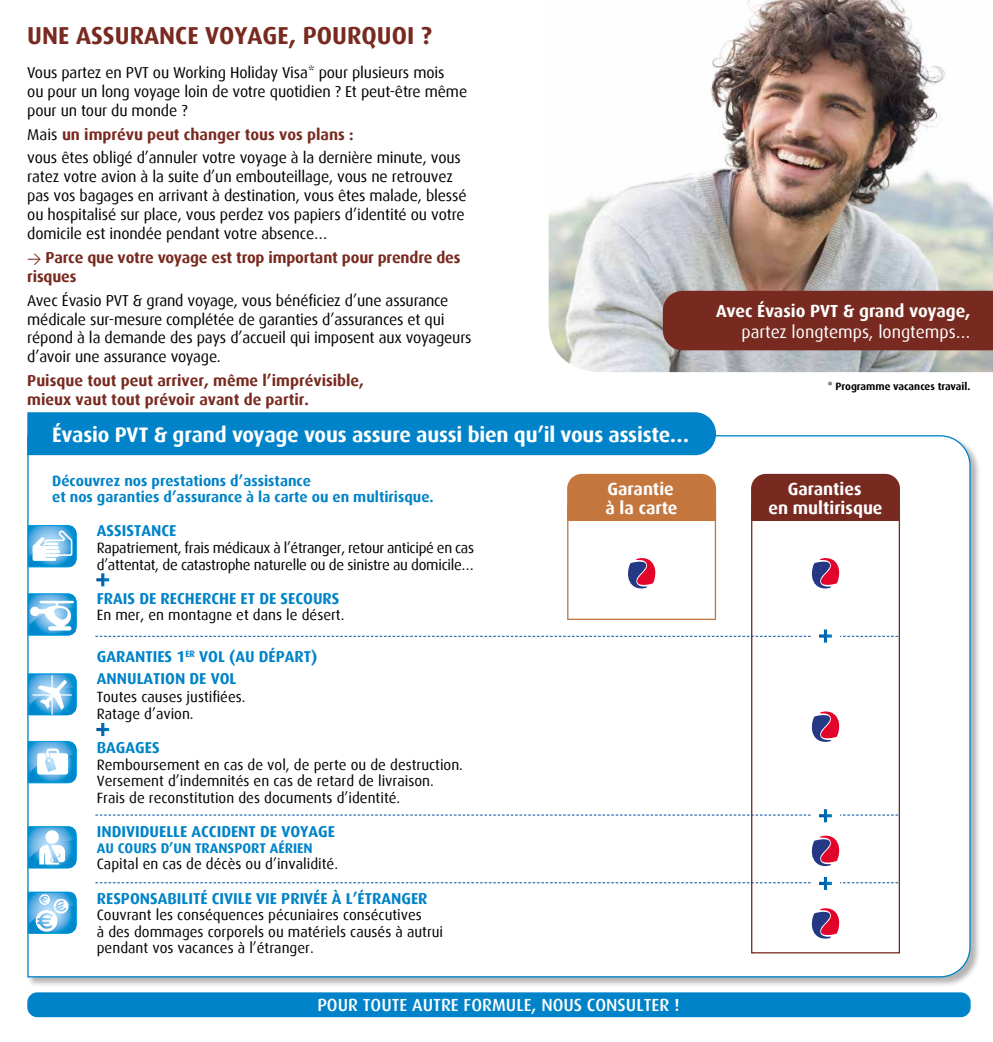
<style>
.page{position:relative;width:993px;height:1042px;background:#fff}
.page>*{position:absolute;margin:0;border:0;box-sizing:border-box;transform-origin:0 0}
.t1{font:700 24.5px "Dax";color:#782a20}
.t2{font:700 21px "Dax";letter-spacing:-.01em;color:#fff}
.t3{font:700 17.5px/19.2px "Dax";color:#fff}
.t4{font:500 17.5px "Dax";color:#fff}
.t5{font:17.5px "Dax";color:#fff}
.t6{font:15.75px/18.9px "Dax";letter-spacing:-.01em;color:#000}
.t7{font:700 15.75px/22.4px "Dax";color:#0083c8}
.t8{font:700 15.75px/18.9px "Dax";color:#782a20}
.t9{font:14.88px/16.6px "Dax";color:#000}
.t10{font:14.88px/16.6px "Dax";letter-spacing:-.02em;color:#000}
.t11{font:700 14.88px/16.6px "Dax";color:#0083c8}
.t12{font:700 14px "Dax";color:#0083c8}
.t13{font:700 10.5px "Dax";color:#000}
.s1{font-weight:700;color:#782a20}
.s2{font-family:"DIN";font-weight:400;font-size:14px}
</style>
<div class="page">
<img style="left:548px;top:0;width:444px;height:372px">
<div style="left:662px;top:291px;width:330px;height:59px;background:#782a20"></div>
<div style="left:27px;top:434px;width:953px;height:554px;background:#000;opacity:.3"></div>
<svg style="left:27px;top:434px;width:943px;height:544px"></svg>
<svg style="left:810px;top:558px;width:29px;height:30px"></svg>
<svg style="left:627px;top:558px;width:29px;height:30px"></svg>
<svg style="left:810px;top:711px;width:29px;height:31px"></svg>
<svg style="left:810px;top:835px;width:29px;height:31px"></svg>
<svg style="left:810px;top:908px;width:29px;height:30px"></svg>
<div style="left:27px;top:412px;width:688px;height:43px;background:#0083c8"></div>
<div style="left:811px;top:874px;width:28px;height:18px;background:#fff"></div>
<svg style="left:95px;top:877px;width:802px;height:13px"></svg>
<div style="left:811px;top:807px;width:28px;height:17px;background:#fff"></div>
<svg style="left:95px;top:809px;width:802px;height:13px"></svg>
<div style="left:811px;top:627px;width:28px;height:18px;background:#fff"></div>
<svg style="left:95px;top:629px;width:802px;height:13px"></svg>
<div style="left:89px;top:571px;width:27px;height:17px;background:#fff"></div>
<svg style="left:96px;top:573px;width:13px;height:13px"></svg>
<div style="left:89px;top:720px;width:27px;height:18px;background:#fff"></div>
<svg style="left:96px;top:723px;width:13px;height:13px"></svg>
<div style="left:567px;top:506px;width:148px;height:114px;border:1px solid #c5763c"></div>
<div style="left:567px;top:474px;width:148px;height:47px;background:#c5763c"></div>
<div style="left:27px;top:992px;width:943px;height:25px;background:#0083c8;border-radius:10px"></div>
<div style="left:750px;top:506px;width:149px;height:447px;border:1px solid #782a20"></div>
<div style="left:750px;top:474px;width:149px;height:47px;background:#782a20"></div>
<svg style="left:27px;top:525px;width:50px;height:42px"></svg>
<svg style="left:27px;top:593px;width:50px;height:43px"></svg>
<svg style="left:27px;top:826px;width:50px;height:42px"></svg>
<svg style="left:27px;top:741px;width:50px;height:42px"></svg>
<svg style="left:27px;top:891px;width:50px;height:43px"></svg>
<svg style="left:27px;top:673px;width:50px;height:42px;background:#67b8e3"></svg>
<h1 class="t1" style="left:27px;top:22px;width:406px">UNE ASSURANCE VOYAGE, POURQUOI ?</h1>
<p class="t6" style="left:27px;top:63px;width:441px">Vous partez en PVT ou Working Holiday Visa* pour plusieurs mois<br>ou pour un long voyage loin de votre quotidien ? Et peut-être même pour un tour du monde ?</p>
<p class="t6" style="left:27px;top:122px;width:435px;line-height:23.8px">Mais <span class="s1">un imprévu peut changer tous vos plans :<br></span>vous êtes obligé d’annuler votre voyage à la dernière minute, vous</p>
<p class="t6" style="left:27px;top:167px;width:440px">ratez votre avion à la suite d’un embouteillage, vous ne retrouvez pas vos bagages en arrivant à destination, vous êtes malade, blessé ou hospitalisé sur place, vous perdez vos papiers d’identité ou votre domicile est inondée pendant votre absence…</p>
<p class="t8" style="left:27px;top:248px;width:434px"><span class="s2">&gt;</span> Parce que votre voyage est trop important pour prendre des risques</p>
<p class="t6" style="left:27px;top:291px;width:445px">Avec Évasio PVT &amp; grand voyage, vous bénéficiez d’une assurance médicale sur-mesure complétée de garanties d’assurances et qui répond à la demande des pays d’accueil qui imposent aux voyageurs d’avoir une assurance voyage.</p>
<p class="t8" style="left:27px;top:371px;width:338px">Puisque tout peut arriver, même l’imprévisible, mieux vaut tout prévoir avant de partir.</p>
<h2 class="t2" style="left:52px;top:423px;width:638px">Évasio PVT &amp; grand voyage vous assure aussi bien qu’il vous assiste…</h2>
<p class="t3" style="left:605px;top:479px;width:74px">Garantie à la carte</p>
<p class="t11" style="left:52px;top:472px;width:383px">Découvrez nos prestations d’assistance<br>et nos garanties d’assurance à la carte ou en multirisque.</p>
<p class="t7" style="left:97px;top:520px;width:81px">ASSISTANCE</p>
<p class="t10" style="left:97px;top:539px;width:378px">Rapatriement, frais médicaux à l’étranger, retour anticipé en cas d’attentat, de catastrophe naturelle ou de sinistre au domicile…</p>
<p class="t7" style="left:97px;top:587px;width:244px">FRAIS DE RECHERCHE ET DE SECOURS</p>
<p class="t9" style="left:97px;top:607px;width:249px">En mer, en montagne et dans le désert.</p>
<p class="t7" style="left:97px;top:645px;width:222px">GARANTIES 1<sup>ER</sup> VOL (AU DÉPART)<br>ANNULATION DE VOL</p>
<p class="t9" style="left:97px;top:689px;width:150px">Toutes causes justifiées.<br>Ratage d’avion.</p>
<p class="t7" style="left:97px;top:736px;width:64px">BAGAGES</p>
<p class="t9" style="left:97px;top:756px;width:367px">Remboursement en cas de vol, de perte ou de destruction.<br>Versement d’indemnités en cas de retard de livraison.<br>Frais de reconstitution des documents d’identité.</p>
<p class="t7" style="left:97px;top:820px;width:240px">INDIVIDUELLE ACCIDENT DE VOYAGE</p>
<p class="t12" style="left:97px;top:840px;width:217px">AU COURS D’UN TRANSPORT AÉRIEN</p>
<p class="t9" style="left:97px;top:856px;width:243px">Capital en cas de décès ou d’invalidité.</p>
<p class="t7" style="left:97px;top:887px;width:332px">RESPONSABILITÉ CIVILE VIE PRIVÉE À L’ÉTRANGER</p>
<p class="t9" style="left:97px;top:907px;width:348px">Couvrant les conséquences pécuniaires consécutives<br>à des dommages corporels ou matériels causés à autrui pendant vos vacances à l’étranger.</p>
<p class="t4" style="left:317px;top:995px;width:363px">POUR TOUTE AUTRE FORMULE, NOUS CONSULTER !</p>
<p class="t3" style="left:716px;top:301px;width:256px">Avec Évasio PVT &amp; grand voyage,</p>
<p class="t5" style="left:741px;top:322px;width:230px">partez longtemps, longtemps…</p>
<p class="t13" style="left:827px;top:381px;width:144px">* Programme vacances travail.</p>
<p class="t3" style="left:768px;top:479px;width:116px;text-align:center">Garanties<br>en multirisque</p>
</div>
